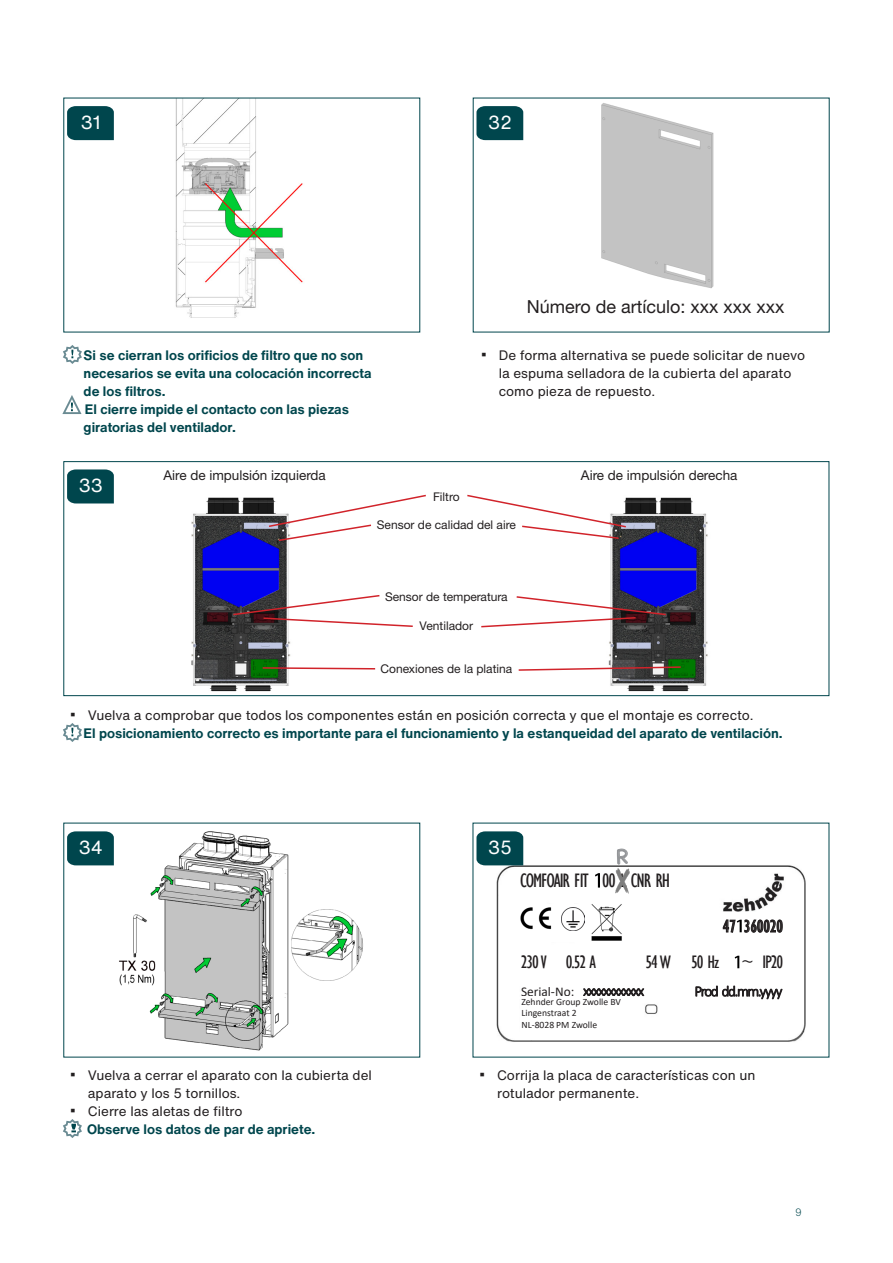
<style>
.page{position:relative;width:893px;height:1263px;background:#fff}
.page>*{position:absolute;margin:0;border:0;box-sizing:border-box;transform-origin:0 0}
.t1{font:24.45px "Dreaming Outloud Pro";color:#939598}
.t2{font:condensed 19.95px "Gill Sans";letter-spacing:-.055em;color:#231f20}
.Numbers___12_5_Pt{font:18.75px "Helvetica Now Text";color:#fff}
.t3{font:condensed 18.6px "Gill Sans";letter-spacing:-.06em;color:#231f20}
.t4{font:18px "Helvetica Neuefor Zehnder";color:#231f20}
.t5{font:condensed 17.85px "Gill Sans";color:#231f20}
.t6{font:300 14.85px "Calibri";letter-spacing:-.08em;color:#231f20}
.t7{font:13.5px/18px "Helvetica Now Text";color:#231f20}
.Icon_Text_Bold{font:700 13.5px/18px "Helvetica Now Text";color:#00464d}
.t8{font:13.5px "Helvetica Neuefor Zehnder";color:#231f20}
.t9{font:12px "Helvetica Neuefor Zehnder";color:#231f20}
.t10{font:300 10.5px "Helvetica Now Text";color:#00464d}
.t11{font:9.6px/11.6px "Calibri";color:#231f20}
.s1{font-weight:400;font-size:13.35px}
</style>
<div class="page">
<img style="left:74px;top:100px;width:229px;height:218px">
<img style="left:608px;top:497px;width:100px;height:195px">
<img style="left:73px;top:497px;width:218px;height:195px">
<svg style="left:267px;top:494px;width:159px;height:48px"></svg>
<svg style="left:467px;top:494px;width:161px;height:46px"></svg>
<svg style="left:232px;top:594px;width:181px;height:34px"></svg>
<svg style="left:481px;top:595px;width:186px;height:33px"></svg>
<svg style="left:261px;top:666px;width:115px;height:4px"></svg>
<svg style="left:518px;top:665px;width:164px;height:7px"></svg>
<div style="left:64px;top:461px;width:765px;height:235px;border:1px solid #00464d"></div>
<img style="left:119px;top:831px;width:244px;height:220px">
<img style="left:486px;top:103px;width:228px;height:185px">
<svg style="left:62px;top:395px;width:20px;height:19px"></svg>
<svg style="left:63px;top:345px;width:19px;height:19px"></svg>
<svg style="left:63px;top:723px;width:19px;height:19px"></svg>
<svg style="left:63px;top:1119px;width:19px;height:19px"></svg>
<img style="left:492px;top:862px;width:314px;height:180px">
<div style="left:517px;top:867px;width:181px;height:27px;background:#fff"></div>
<img style="left:595px;top:873px;width:5px;height:15px">
<div style="left:672px;top:912px;width:114px;height:27px;background:#fff"></div>
<img style="left:736px;top:919px;width:6px;height:14px">
<div style="left:518px;top:949px;width:275px;height:25px;background:#fff"></div>
<img style="left:734px;top:955px;width:6px;height:14px">
<div style="left:692px;top:981px;width:96px;height:20px;background:#fff"></div>
<div style="left:521px;top:974px;width:139px;height:22px;background:#fff"></div>
<div style="left:509px;top:904px;width:115px;height:37px;background:#fff"></div>
<img style="left:561px;top:907px;width:24px;height:24px">
<img style="left:520px;top:907px;width:32px;height:23px">
<img style="left:591px;top:902px;width:34px;height:41px">
<div style="left:520px;top:996px;width:110px;height:36px;background:#fff"></div>
<img style="left:611px;top:868px;width:23px;height:27px">
<svg style="left:476px;top:831px;width:47px;height:34px;background:#0a4d54"></svg>
<svg style="left:67px;top:831px;width:47px;height:34px;background:#094c53"></svg>
<svg style="left:67px;top:469px;width:47px;height:34px;background:#0a4d54"></svg>
<div style="left:476px;top:106px;width:47px;height:34px;background:#00464d"></div>
<svg style="left:67px;top:106px;width:47px;height:34px;background:#074b52"></svg>
<p class="Numbers___12_5_Pt" style="left:81px;top:108px;width:22px">31</p>
<p class="Numbers___12_5_Pt" style="left:488px;top:108px;width:25px">32</p>
<p class="t4" style="left:527px;top:295px;width:259px">Número de artículo: xxx xxx xxx</p>
<p class="Icon_Text_Bold" style="left:84px;top:346px;width:289px">Si se cierran los orificios de filtro que no son necesarios se evita una colocación incorrecta de los filtros.</p>
<p class="Icon_Text_Bold" style="left:84px;top:400px;width:267px">El cierre impide el contacto con las piezas giratorias del ventilador.</p>
<p class="t7" style="left:499px;top:346px;width:308px;text-indent:-17px"><sup>■</sup> De forma alternativa se puede solicitar de nuevo la espuma selladora de la cubierta del aparato como pieza de repuesto.</p>
<p class="Numbers___12_5_Pt" style="left:79px;top:471px;width:26px">33</p>
<p class="t8" style="left:163px;top:466px;width:164px">Aire de impulsión izquierda</p>
<p class="t8" style="left:581px;top:466px;width:158px">Aire de impulsión derecha</p>
<p class="t9" style="left:433px;top:489px;width:28px">Filtro</p>
<p class="t9" style="left:377px;top:518px;width:141px">Sensor de calidad del aire</p>
<p class="t9" style="left:385px;top:590px;width:124px">Sensor de temperatura</p>
<p class="t9" style="left:420px;top:618px;width:55px">Ventilador</p>
<p class="t9" style="left:380px;top:662px;width:133px">Conexiones de la platina</p>
<p class="t7" style="left:71px;top:706px;width:684px"><sup>■</sup> Vuelva a comprobar que todos los componentes están en posición correcta y que el montaje es correcto.</p>
<p class="Icon_Text_Bold" style="left:84px;top:724px;width:700px">El posicionamiento correcto es importante para el funcionamiento y la estanqueidad del aparato de ventilación.</p>
<p class="Numbers___12_5_Pt" style="left:79px;top:833px;width:26px">34</p>
<p class="Numbers___12_5_Pt" style="left:488px;top:833px;width:25px">35</p>
<p class="t1" style="left:615px;top:842px;width:16px">R</p>
<p class="t2" style="left:520px;top:869px;width:151px">COMFOAIR FIT 00 L CNR RH</p>
<p class="t5" style="left:723px;top:916px;width:62px">47 360020</p>
<p class="t3" style="left:521px;top:951px;width:77px">230 V 0.52 A</p>
<p class="t3" style="left:645px;top:951px;width:139px">54 W 50 Hz ~ IP20</p>
<p class="t6" style="left:521px;top:981px;width:125px"><span class="s1">Serial-No:</span> xxxxxxxxxxxx</p>
<p class="t6" style="left:694px;top:982px;width:89px">Prod dd.mm.yyyy</p>
<p class="t11" style="left:521px;top:996px;width:101px">Zehnder Group Zwolle BV<br>Lingenstraat 2<br>NL-8028 PM Zwolle</p>
<p class="t7" style="left:88px;top:1066px;width:285px;text-indent:-17px"><sup>■</sup> Vuelva a cerrar el aparato con la cubierta del aparato y los 5 tornillos.</p>
<p class="t7" style="left:71px;top:1102px;width:173px"><sup>■</sup> Cierre las aletas de filtro</p>
<p class="Icon_Text_Bold" style="left:87px;top:1120px;width:230px">Observe los datos de par de apriete.</p>
<p class="t7" style="left:497px;top:1066px;width:260px;text-indent:-17px"><sup>■</sup> Corrija la placa de características con un rotulador permanente.</p>
<p class="t10" style="left:795px;top:1204px;width:8px">9</p>
</div>
